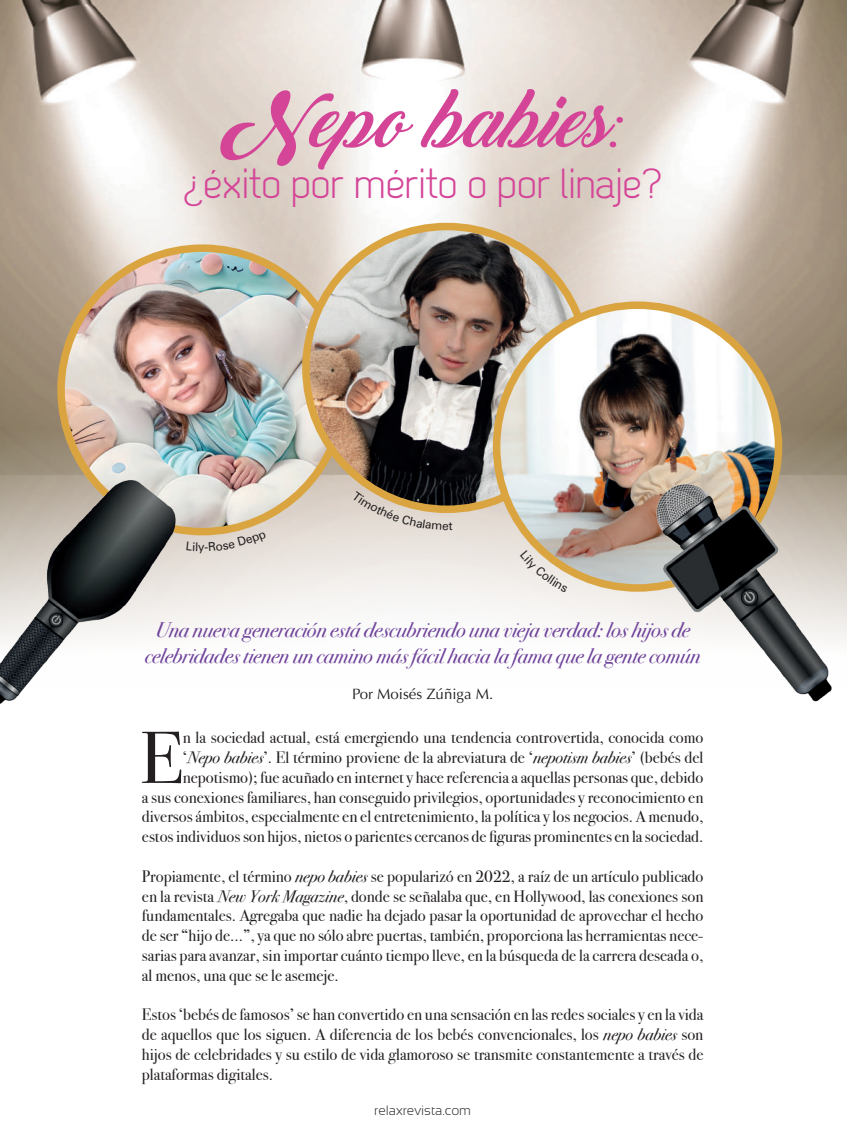
<style>
.page{position:relative;width:847px;height:1145px;background:#fff}
.page>*{position:absolute;margin:0;border:0;box-sizing:border-box;transform-origin:0 0}
.t1{font:73.35px "Bodoni Svty Two ITCTT";color:#231f20}
.t2{font:italic 72px "Backto Black Demo";color:#d44597}
.t3{font:42px "Dekar";color:#d44597}
.t4{font:italic 21px/25.2px "Bodoni Svty Two ITCTT";letter-spacing:-.01em;color:#70449b;text-align:center}
.t5{font:16.5px/19.8px "Bodoni Svty Two ITCTT";color:#231f20;text-align:justify}
.t6{font:15px "Optima LT Std";color:#231f20}
.t7{font:300 13.5px "Sansation";color:#231f20}
.s1{font-style:normal}
.s2{font-style:italic}
</style>
<div class="page">
<img style="left:0;top:0;width:847px;height:640px">
<img style="left:61px;top:248px;width:283px;height:283px;border-radius:141px">
<img style="left:306px;top:229px;width:282px;height:280px">
<img style="left:0;top:437px;width:223px;height:267px">
<img style="left:496px;top:305px;width:282px;height:283px">
<img style="left:581px;top:437px;width:259px;height:265px">
<svg style="left:0;top:0;width:40px;height:311px;background:#a89885"></svg>
<svg style="left:187px;top:531px;width:80px;height:22px;background:#e0d4c4"></svg>
<svg style="left:352px;top:491px;width:100px;height:39px;background:#bbad9a"></svg>
<svg style="left:520px;top:550px;width:47px;height:42px;background:#e7dbcb"></svg>
<h2 class="t2" style="left:219px;top:80px;width:417px">Nepobabies<span class="s1">:</span></h2>
<h3 class="t3" style="left:183px;top:162px;width:481px">¿éxito por mérito o por linaje?</h3>
<p class="t4" style="left:145px;top:616px;width:557px">Una nueva generación está descubriendo una vieja verdad: los hijos de celebridades tienen un camino más fácil hacia la fama que la gente común</p>
<p class="t6" style="left:352px;top:685px;width:143px">Por Moisés Zúñiga M.</p>
<h1 class="t1" style="left:140px;top:698px;width:44px">E</h1>
<p class="t5" style="left:142px;top:726px;width:563px;text-align:right">n la sociedad actual, está emergiendo una tendencia controvertida, conocida como ‘<span class="s2">Nepo babies</span>’. El término proviene de la abreviatura de ‘<span class="s2">nepotism babies</span>’ (bebés del nepotismo); fue acuñado en internet y hace referencia a aquellas personas que, debido<br>a sus conexiones familiares, han conseguido privilegios, oportunidades y reconocimiento en diversos ámbitos, especialmente en el entretenimiento, la política y los negocios. A menudo, estos individuos son hijos, nietos o parientes cercanos de figuras prominentes en la sociedad.</p>
<p class="t5" style="left:142px;top:864px;width:563px">Propiamente, el término <span class="s2">nepo babies</span> se popularizó en 2022, a raíz de un artículo publicado en la revista <span class="s2">New York Magazine</span>, donde se señalaba que, en Hollywood, las conexiones son fundamentales. Agregaba que nadie ha dejado pasar la oportunidad de aprovechar el hecho de ser “hijo de...”, ya que no sólo abre puertas, también, proporciona las herramientas nece&shy;sarias para avanzar, sin importar cuánto tiempo lleve, en la búsqueda de la carrera deseada o, al menos, una que se le asemeje.</p>
<p class="t5" style="left:142px;top:1003px;width:563px">Estos ‘bebés de famosos’ se han convertido en una sensación en las redes sociales y en la vida de aquellos que los siguen. A diferencia de los bebés convencionales, los <span class="s2">nepo babies</span> son hijos de celebridades y su estilo de vida glamoroso se transmite constantemente a través de plataformas digitales.</p>
<p class="t7" style="left:374px;top:1103px;width:98px">relaxrevista.com</p>
</div>
